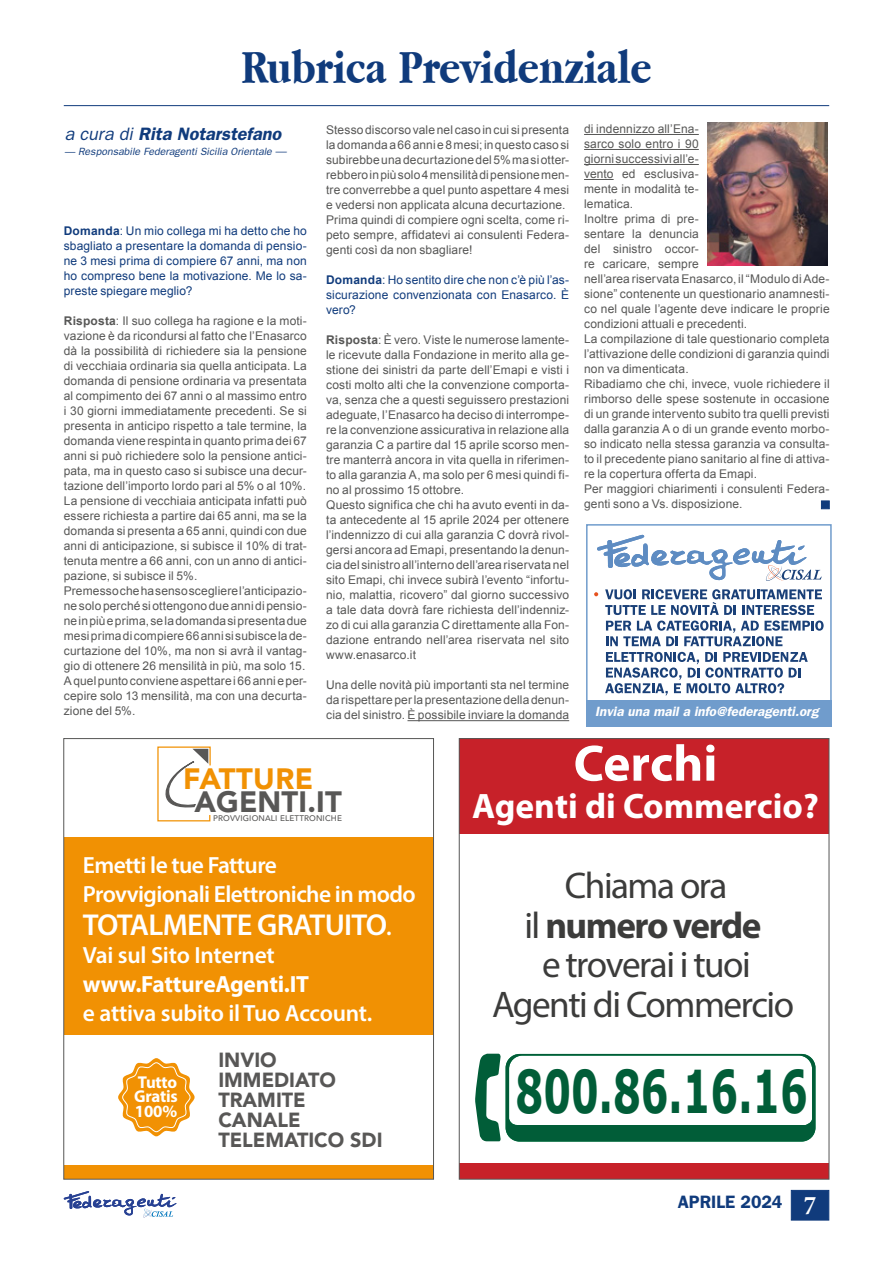
<style>
.page{position:relative;width:893px;height:1263px;background:#fff}
.page>*{position:absolute;margin:0;border:0;box-sizing:border-box;transform-origin:0 0}
.t1{font:700 59.4px "Verdana";color:#015d38;scale:.66 1}
.t2{font:700 51.45px "Myriad Pro";color:#fff}
.t3{font:700 49.5px "Apple Garamond";color:#103b7c}
.t4{font:37.2px/39.5px "Myriad Pro";letter-spacing:-.04em;color:#3c3c3b;text-align:center}
.t5{font:700 35.4px "Myriad Pro";color:#fff}
.t6{font:600 30.3px "Myriad Pro";letter-spacing:-.025em;color:#fff}
.t7{font:900 29.25px "Avenir";letter-spacing:.005em;color:#585756}
.t8{font:900 29.25px "Avenir";letter-spacing:.015em;color:#f19103}
.t9{font:600 23.55px/28.7px "Myriad Pro";letter-spacing:-.025em;color:#fff}
.t10{font:700 23.55px "Myriad Pro";letter-spacing:-.01em;color:#fff}
.t11{font:900 20.25px/20px "Avenir";color:#585756}
.t12{font:italic 600 18px "Franklin Gothic";color:#103b7c}
.t13{font:600 18px "Franklin Gothic";color:#103b7c}
.t14{font:700 17.25px/14.7px "Myriad Pro";letter-spacing:-.01em;color:#fff;text-align:justify}
.t15{font:italic 600 13.5px "Franklin Gothic";color:#fff}
.t16{font:12px/15px "Arial";letter-spacing:.01em;color:#575756}
.t17{font:12px/15px "Arial";letter-spacing:.01em;color:#103b7c;text-align:justify}
.t18{font:italic 10.5px "Franklin Gothic";color:#103b7c}
.t19{font:500 8.1px "Avenir";letter-spacing:.02em;color:#585756}
.s1{font-weight:400}
.s2{font-size:11.25px}
.s3{font-weight:700}
.s4{font-size:23.55px}
.s5{font-family:"Minion Pro";font-weight:700;font-stretch:condensed;font-size:27px;color:#fff}
</style>
<div class="page">
<div style="left:791px;top:1190px;width:38px;height:30px;background:#103b7c;border:1px solid #103b7c"></div>
<svg style="left:64px;top:1191px;width:113px;height:27px"></svg>
<hr style="left:64px;top:105px;width:765px;height:1px;background:#103b7c">
<hr style="left:407px;top:720px;width:162px;height:1px;background:#575756">
<hr style="left:584px;top:134px;width:115px;height:1px;background:#575756">
<hr style="left:584px;top:149px;width:115px;height:1px;background:#575756">
<hr style="left:584px;top:164px;width:115px;height:1px;background:#575756">
<hr style="left:584px;top:179px;width:30px;height:1px;background:#575756">
<img style="left:708px;top:123px;width:120px;height:142px">
<div style="left:821px;top:500px;width:9px;height:9px;background:#103b7c;border:1px solid #103b7c"></div>
<svg style="left:597px;top:535px;width:225px;height:46px"></svg>
<div style="left:587px;top:700px;width:245px;height:26px;background:#709ccc"></div>
<div style="left:586px;top:524px;width:246px;height:202px;border:2px solid #709ccc"></div>
<svg style="left:605px;top:589px;width:219px;height:57px"></svg>
<svg style="left:605px;top:652px;width:203px;height:43px"></svg>
<svg style="left:594px;top:592px;width:4px;height:4px"></svg>
<div style="left:64px;top:838px;width:369px;height:197px;background:#f19103"></div>
<div style="left:64px;top:1165px;width:369px;height:14px;background:#f19103"></div>
<svg style="left:157px;top:746px;width:54px;height:76px"></svg>
<svg style="left:118px;top:1058px;width:77px;height:79px"></svg>
<div style="left:459px;top:738px;width:370px;height:96px;background:#c72129"></div>
<div style="left:459px;top:1163px;width:370px;height:15px;background:#c72129"></div>
<svg style="left:475px;top:1053px;width:340px;height:89px"></svg>
<h3 class="t3" style="left:241px;top:40px;width:412px">Rubrica Previdenziale</h3>
<h3 class="t12" style="left:64px;top:123px;width:218px"><span class="s1">a cura di</span> Rita Notarstefano</h3>
<p class="t18" style="left:64px;top:146px;width:223px">— Responsabile Federagenti Sicilia Orientale <span class="s2">—</span></p>
<p class="t17" style="left:64px;top:223px;width:245px"><span class="s3">Domanda</span>: Un mio collega mi ha detto che ho sbagliato a presentare la domanda di pensio&shy;ne 3 mesi prima di compiere 67 anni, ma non ho compreso bene la motivazione. Me lo sa&shy;preste spiegare meglio?</p>
<p class="t16" style="left:64px;top:313px;width:245px"><span class="s3">Risposta</span>: Il suo collega ha ragione e la moti&shy;vazione è da ricondursi al fatto che l’Enasarco dà la possibilità di richiedere sia la pensione di vecchiaia ordinaria sia quella anticipata. La domanda di pensione ordinaria va presentata al compimento dei 67 anni o al massimo entro i 30 giorni immediatamente precedenti. Se si presenta in anticipo rispetto a tale termine, la domanda viene respinta in quanto prima dei 67 anni si può richiedere solo la pensione antici&shy;pata, ma in questo caso si subisce una decur&shy;tazione dell’importo lordo pari al 5% o al 10%.<br>La pensione di vecchiaia anticipata infatti può essere richiesta a partire dai 65 anni, ma se la domanda si presenta a 65 anni, quindi con due anni di anticipazione, si subisce il 10% di trat&shy;tenuta mentre a 66 anni, con un anno di antici&shy;pazione, si subisce il 5%.<br>Premesso che ha senso scegliere l’anticipazio&shy;ne solo perché si ottengono due anni di pensio&shy;ne in più e prima, se la domanda si presenta due mesi prima di compiere 66 anni si subisce la de&shy;curtazione del 10%, ma non si avrà il vantag&shy;gio di ottenere 26 mensilità in più, ma solo 15.<br>A quel punto conviene aspettare i 66 anni e per&shy;cepire solo 13 mensilità, ma con una decurta&shy;zione del 5%.</p>
<p class="t16" style="left:326px;top:123px;width:245px">Stesso discorso vale nel caso in cui si presenta la domanda a 66 anni e 8 mesi; in questo caso si subirebbe una decurtazione del 5% ma si otter&shy;rebbero in più solo 4 mensilità di pensione men&shy;tre converrebbe a quel punto aspettare 4 mesi e vedersi non applicata alcuna decurtazione.<br>Prima quindi di compiere ogni scelta, come ri&shy;peto sempre, affidatevi ai consulenti Federa&shy;genti così da non sbagliare!</p>
<p class="t17" style="left:326px;top:273px;width:245px"><span class="s3">Domanda</span>: Ho sentito dire che non c’è più l’as&shy;sicurazione convenzionata con Enasarco. È vero?</p>
<p class="t16" style="left:326px;top:333px;width:245px"><span class="s3">Risposta</span>: È vero. Viste le numerose lamente&shy;le ricevute dalla Fondazione in merito alla ge&shy;stione dei sinistri da parte dell’Emapi e visti i costi molto alti che la convenzione comporta&shy;va, senza che a questi seguissero prestazioni adeguate, l’Enasarco ha deciso di interrompe&shy;re la convenzione assicurativa in relazione alla garanzia C a partire dal 15 aprile scorso men&shy;tre manterrà ancora in vita quella in riferimen&shy;to alla garanzia A, ma solo per 6 mesi quindi fi&shy;no al prossimo 15 ottobre.<br>Questo significa che chi ha avuto eventi in da&shy;ta antecedente al 15 aprile 2024 per ottenere l’indennizzo di cui alla garanzia C dovrà rivol&shy;gersi ancora ad Emapi, presentando la denun&shy;cia del sinistro all’interno dell’area riservata nel sito Emapi, chi invece subirà l’evento “infortu&shy;nio, malattia, ricovero” dal giorno successivo a tale data dovrà fare richiesta dell’indenniz&shy;zo di cui alla garanzia C direttamente alla Fon&shy;dazione entrando nell’area riservata nel sito www.enasarco.it</p>
<p class="t16" style="left:326px;top:678px;width:245px;text-align:justify">Una delle novità più importanti sta nel termine da rispettare per la presentazione della denun&shy;cia del sinistro. È possibile inviare la domanda</p>
<p class="t16" style="left:584px;top:122px;width:247px">di indennizzo all’Ena-<br>sarco solo entro i 90<br>giorni successivi all’e-<br>vento ed esclusiva-<br>mente in modalità te-<br>lematica.<br>Inoltre prima di pre-<br>sentare la denuncia<br>del sinistro occor-<br>re caricare, sempre<br>nell’area riservata Enasarco, il “Modulo di Ade&shy;sione” contenente un questionario anamnesti&shy;co nel quale l’agente deve indicare le proprie condizioni attuali e precedenti.<br>La compilazione di tale questionario completa l’attivazione delle condizioni di garanzia quindi non va dimenticata.<br>Ribadiamo che chi, invece, vuole richiedere il rimborso delle spese sostenute in occasione di un grande intervento subito tra quelli previsti dalla garanzia A o di un grande evento morbo&shy;so indicato nella stessa garanzia va consulta&shy;to il precedente piano sanitario al fine di attiva&shy;re la copertura offerta da Emapi.<br>Per maggiori chiarimenti i consulenti Federa&shy;genti sono a Vs. disposizione.</p>
<p class="t15" style="left:595px;top:704px;width:225px">Invia una mail a info@federagenti.org</p>
<h3 class="t8" style="left:183px;top:754px;width:132px">FATTURE</h3>
<p class="t19" style="left:213px;top:811px;width:130px">PROVVIGIONALI ELETTRONICHE</p>
<h3 class="t9" style="left:83px;top:850px;width:334px">Emetti le tue Fatture<br>Provvigionali Elettroniche in modo</h3>
<h3 class="t6" style="left:83px;top:905px;width:310px">TOTALMENTE GRATUITO<span class="s4">.</span></h3>
<h3 class="t9" style="left:83px;top:940px;width:194px">Vai sul Sito Internet</h3>
<h3 class="t10" style="left:83px;top:969px;width:228px">www.FattureAgenti.IT</h3>
<h3 class="t9" style="left:83px;top:998px;width:291px">e attiva subito il Tuo Account.</h3>
<h3 class="t11" style="left:218px;top:1049px;width:166px">INVIO<br>IMMEDIATO<br>TRAMITE<br>CANALE<br>TELEMATICO SDI</h3>
<h3 class="t7" style="left:194px;top:777px;width:149px">AGENTI.IT</h3>
<h3 class="t14" style="left:134px;top:1074px;width:45px">Tutto Gratis 100%</h3>
<h2 class="t2" style="left:574px;top:730px;width:145px">Cerchi</h2>
<h3 class="t5" style="left:472px;top:782px;width:348px">Agenti di Commercio?</h3>
<h3 class="t4" style="left:492px;top:865px;width:304px">Chiama ora<br>il <span class="s3">numero verde<br></span>e troverai i tuoi<br>Agenti di Commercio</h3>
<h1 class="t1" style="left:516px;top:1050px;width:445px">800.86.16.16</h1>
<h3 class="t13" style="left:678px;top:1191px;width:140px">APRILE 2024 <span class="s5">7</span></h3>
</div>
